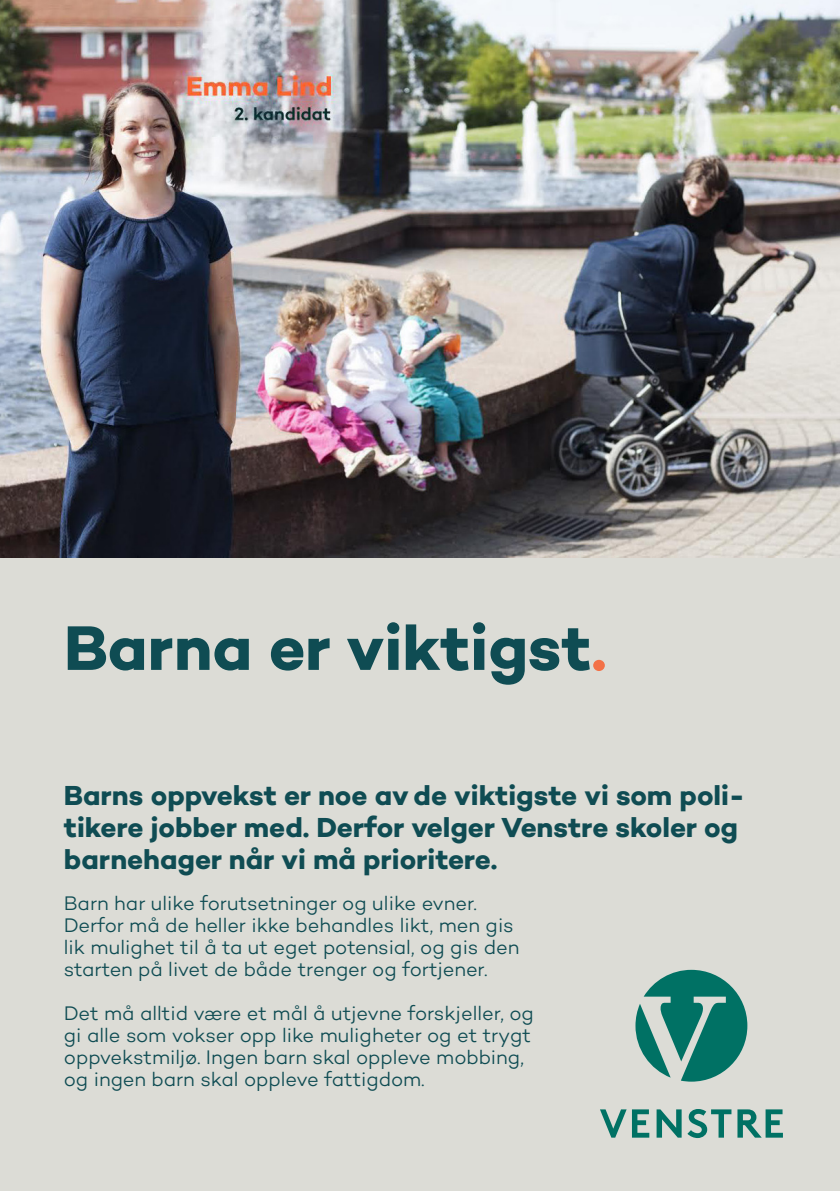
<style>
.page{position:relative;width:840px;height:1191px;background:#fff}
.page>*{position:absolute;margin:0;border:0;box-sizing:border-box;transform-origin:0 0}
.Overskrift{font:700 64px "Campton";color:#0f4c53}
.Ingress{font:700 28px/32px "Campton";letter-spacing:-.005em;color:#0f4c53}
.Brodtekst{font:300 20px/22px "Campton";letter-spacing:-.005em;color:#0f4c53}
.s1{color:#f37147}
</style>
<div class="page">
<div style="left:0;top:0;width:839px;height:1191px;background:#dcdcd6"></div>
<img style="left:0;top:0;width:839px;height:557px">
<svg style="left:635px;top:969px;width:112px;height:112px"></svg>
<svg style="left:600px;top:1109px;width:49px;height:28px"></svg>
<svg style="left:656px;top:1109px;width:25px;height:28px"></svg>
<svg style="left:687px;top:1109px;width:44px;height:29px"></svg>
<svg style="left:737px;top:1109px;width:45px;height:28px"></svg>
<img style="left:71px;top:70px;width:543px;height:451px">
<p class="Overskrift" style="left:64px;top:607px;width:544px">Barna er viktigst<span class="s1">.</span></p>
<p class="Ingress" style="left:64px;top:778px;width:681px">Barns oppvekst er noe av de viktigste vi som poli&shy;tikere jobber med. Derfor velger Venstre skoler og barnehager når vi må prioritere.</p>
<p class="Brodtekst" style="left:64px;top:891px;width:456px">Barn har ulike forutsetninger og ulike evner.<br>Derfor må de heller ikke behandles likt, men gis lik mulighet til å ta ut eget potensial, og gis den starten på livet de både trenger og fortjener.</p>
<p class="Brodtekst" style="left:64px;top:1001px;width:471px">Det må alltid være et mål å utjevne forskjeller, og gi alle som vokser opp like muligheter og et trygt oppvekstmiljø. Ingen barn skal oppleve mobbing, og ingen barn skal oppleve fattigdom.</p>
</div>
